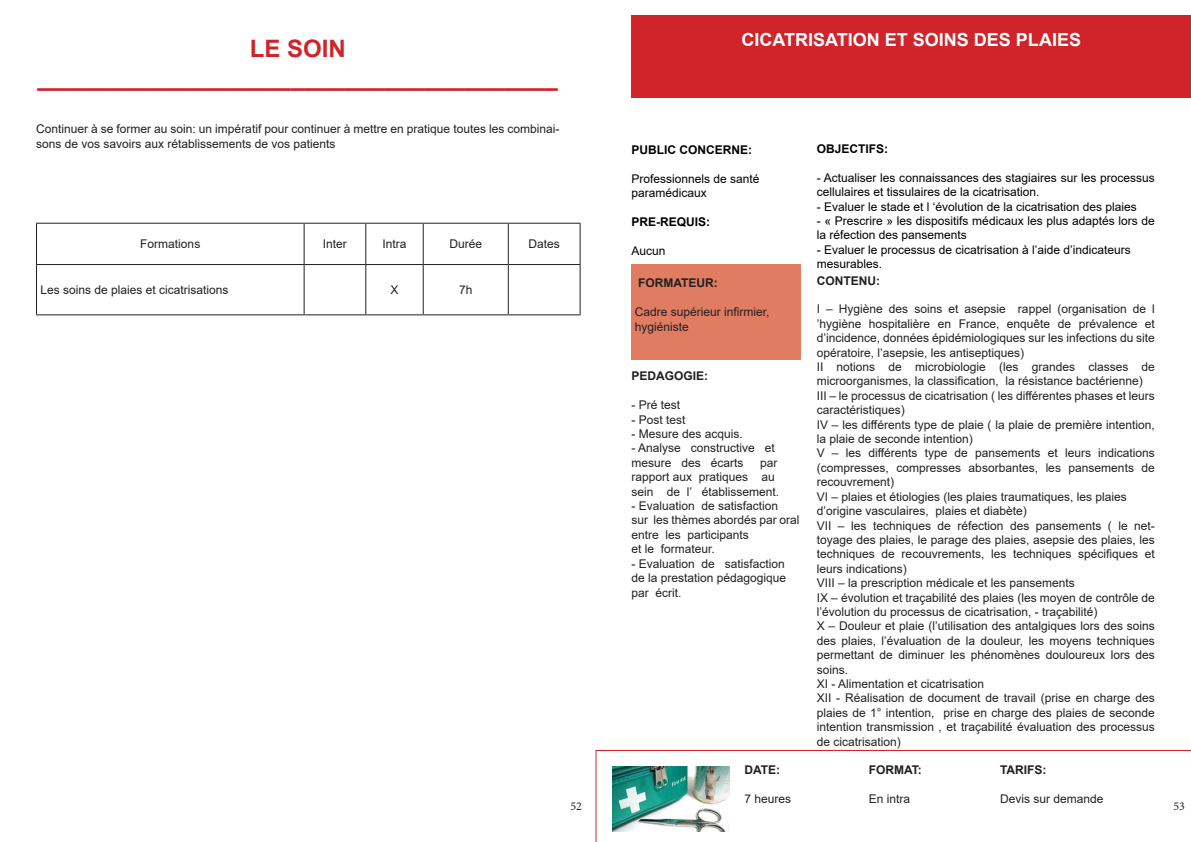
<style>
.page{position:relative;width:1191px;height:842px;background:#fff}
.page>*{position:absolute;margin:0;border:0;box-sizing:border-box;transform-origin:0 0}
.t1{font:700 24px "Arial";color:#d1232a}
.t2{font:700 18px "Arial";color:#fff}
.t3{font:12px/14.4px "Arial";color:#231f20}
.t4{font:12px/14.4px "Arial";color:#000}
.t5{font:700 12px "Arial";color:#231f20}
.t6{font:700 12px "Arial";color:#000}
.t7{font:12px "Minion Pro";color:#231f20}
</style>
<div class="page">
<hr style="left:36px;top:223px;width:268px;height:1px;background:#231f20">
<hr style="left:36px;top:224px;width:1px;height:40px;background:#231f20">
<hr style="left:304px;top:223px;width:62px;height:1px;background:#231f20">
<hr style="left:304px;top:224px;width:1px;height:40px;background:#231f20">
<hr style="left:366px;top:223px;width:57px;height:1px;background:#231f20">
<hr style="left:365px;top:224px;width:1px;height:40px;background:#231f20">
<hr style="left:423px;top:223px;width:85px;height:1px;background:#231f20">
<hr style="left:423px;top:224px;width:1px;height:40px;background:#231f20">
<hr style="left:508px;top:223px;width:72px;height:1px;background:#231f20">
<hr style="left:508px;top:224px;width:1px;height:40px;background:#231f20">
<hr style="left:579px;top:224px;width:1px;height:40px;background:#231f20">
<hr style="left:36px;top:264px;width:268px;height:1px;background:#231f20">
<hr style="left:36px;top:265px;width:1px;height:49px;background:#231f20">
<hr style="left:304px;top:264px;width:62px;height:1px;background:#231f20">
<hr style="left:304px;top:265px;width:1px;height:49px;background:#231f20">
<hr style="left:366px;top:264px;width:57px;height:1px;background:#231f20">
<hr style="left:365px;top:265px;width:1px;height:49px;background:#231f20">
<hr style="left:423px;top:264px;width:85px;height:1px;background:#231f20">
<hr style="left:423px;top:265px;width:1px;height:49px;background:#231f20">
<hr style="left:508px;top:264px;width:72px;height:1px;background:#231f20">
<hr style="left:508px;top:265px;width:1px;height:49px;background:#231f20">
<hr style="left:579px;top:265px;width:1px;height:49px;background:#231f20">
<hr style="left:36px;top:314px;width:268px;height:1px;background:#231f20">
<hr style="left:304px;top:314px;width:62px;height:1px;background:#231f20">
<hr style="left:366px;top:314px;width:57px;height:1px;background:#231f20">
<hr style="left:423px;top:314px;width:85px;height:1px;background:#231f20">
<hr style="left:508px;top:314px;width:72px;height:1px;background:#231f20">
<svg style="left:595px;top:750px;width:596px;height:92px"></svg>
<div style="left:631px;top:16px;width:560px;height:82px;background:#d1232a"></div>
<div style="left:631px;top:264px;width:169px;height:96px;background:#e07c62"></div>
<img style="left:612px;top:767px;width:117px;height:64px">
<p class="t1" style="left:250px;top:32px;width:98px">LE SOIN</p>
<p class="t1" style="left:37px;top:61px;width:522px">_______________________________________</p>
<p class="t3" style="left:36px;top:122px;width:525px">Continuer à se former au soin: un impératif pour continuer à mettre en pratique toutes les combinai&shy;sons de vos savoirs aux rétablissements de vos patients</p>
<p class="t3" style="left:140px;top:237px;width:62px">Formations</p>
<p class="t3" style="left:323px;top:237px;width:26px">Inter</p>
<p class="t3" style="left:382px;top:237px;width:26px">Intra</p>
<p class="t3" style="left:449px;top:237px;width:34px">Durée</p>
<p class="t3" style="left:528px;top:237px;width:33px">Dates</p>
<p class="t3" style="left:40px;top:283px;width:190px">Les soins de plaies et cicatrisations</p>
<p class="t3" style="left:390px;top:283px;width:10px">X</p>
<p class="t3" style="left:459px;top:283px;width:15px">7h</p>
<p class="t2" style="left:741px;top:27px;width:341px">CICATRISATION ET SOINS DES PLAIES</p>
<p class="t6" style="left:631px;top:142px;width:122px">PUBLIC CONCERNE:</p>
<p class="t4" style="left:631px;top:172px;width:130px">Professionnels de santé</p>
<p class="t4" style="left:631px;top:186px;width:77px">paramédicaux</p>
<p class="t6" style="left:631px;top:214px;width:80px">PRE-REQUIS:</p>
<p class="t4" style="left:631px;top:244px;width:36px">Aucun</p>
<p class="t5" style="left:638px;top:275px;width:81px">FORMATEUR:</p>
<p class="t3" style="left:635px;top:305px;width:136px">Cadre supérieur infirmier,</p>
<p class="t3" style="left:635px;top:319px;width:56px">hygiéniste</p>
<p class="t5" style="left:631px;top:368px;width:78px">PEDAGOGIE:</p>
<p class="t3" style="left:631px;top:398px;width:50px">- Pré test</p>
<p class="t3" style="left:631px;top:412px;width:56px">- Post test</p>
<p class="t3" style="left:631px;top:427px;width:113px">- Mesure des acquis.</p>
<p class="t3" style="left:631px;top:441px;width:145px">- Analyse constructive et</p>
<p class="t3" style="left:631px;top:455px;width:114px">mesure des écarts</p>
<p class="t3" style="left:760px;top:455px;width:19px">par</p>
<p class="t3" style="left:631px;top:470px;width:145px">rapport aux pratiques au</p>
<p class="t3" style="left:631px;top:484px;width:149px">sein de l’ établissement.</p>
<p class="t3" style="left:631px;top:499px;width:148px">- Evaluation de satisfaction</p>
<p class="t3" style="left:631px;top:513px;width:169px">sur les thèmes abordés par oral entre les participants</p>
<p class="t3" style="left:631px;top:542px;width:85px">et le formateur.</p>
<p class="t3" style="left:631px;top:556px;width:155px">- Evaluation de satisfaction</p>
<p class="t3" style="left:631px;top:571px;width:156px">de la prestation pédagogique par écrit.</p>
<p class="t6" style="left:816px;top:140px;width:73px">OBJECTIFS:</p>
<p class="t4" style="left:816px;top:170px;width:340px">- Actualiser les connaissances des stagiaires sur les processus cellulaires et tissulaires de la cicatrisation.</p>
<p class="t4" style="left:816px;top:199px;width:322px">- Evaluer le stade et l ‘évolution de la cicatrisation des plaies</p>
<p class="t4" style="left:816px;top:214px;width:340px">- « Prescrire » les dispositifs médicaux les plus adaptés lors de la réfection des pansements</p>
<p class="t4" style="left:816px;top:242px;width:316px">- Evaluer le processus de cicatrisation à l’aide d’indicateurs</p>
<p class="t4" style="left:816px;top:257px;width:67px">mesurables.</p>
<p class="t5" style="left:816px;top:272px;width:65px">CONTENU:</p>
<p class="t3" style="left:816px;top:302px;width:340px">I – Hygiène des soins et asepsie rappel (organisation de l</p>
<p class="t3" style="left:816px;top:316px;width:340px">’hygiène hospitalière en France, enquête de prévalence et</p>
<p class="t3" style="left:816px;top:331px;width:340px">d’incidence, données épidémiologiques sur les infections du site opératoire, l’asepsie, les antiseptiques)</p>
<p class="t3" style="left:816px;top:360px;width:340px">II notions de microbiologie (les grandes classes de</p>
<p class="t3" style="left:816px;top:374px;width:328px">microorganismes, la classification, la résistance bactérienne)</p>
<p class="t3" style="left:816px;top:388px;width:340px">III – le processus de cicatrisation ( les différentes phases et leurs caractéristiques)</p>
<p class="t3" style="left:816px;top:417px;width:340px">IV – les différents type de plaie ( la plaie de première intention, la plaie de seconde intention)</p>
<p class="t3" style="left:816px;top:446px;width:340px">V – les différents type de pansements et leurs indications</p>
<p class="t3" style="left:816px;top:460px;width:340px">(compresses, compresses absorbantes, les pansements de</p>
<p class="t3" style="left:816px;top:475px;width:79px">recouvrement)</p>
<p class="t3" style="left:816px;top:489px;width:312px">VI – plaies et étiologies (les plaies traumatiques, les plaies</p>
<p class="t3" style="left:816px;top:504px;width:212px">d’origine vasculaires, plaies et diabète)</p>
<p class="t3" style="left:816px;top:518px;width:340px">VII – les techniques de réfection des pansements ( le net&shy;toyage des plaies, le parage des plaies, asepsie des plaies, les</p>
<p class="t3" style="left:816px;top:547px;width:340px">techniques de recouvrements, les techniques spécifiques et leurs indications)</p>
<p class="t3" style="left:816px;top:576px;width:260px">VIII – la prescription médicale et les pansements</p>
<p class="t3" style="left:816px;top:590px;width:340px">IX – évolution et traçabilité des plaies (les moyen de contrôle de l’évolution du processus de cicatrisation, - traçabilité)</p>
<p class="t3" style="left:816px;top:619px;width:340px;text-align:justify">X – Douleur et plaie (l’utilisation des antalgiques lors des soins des plaies, l’évaluation de la douleur, les moyens techniques permettant de diminuer les phénomènes douloureux lors des soins.</p>
<p class="t3" style="left:816px;top:676px;width:169px">XI - Alimentation et cicatrisation</p>
<p class="t3" style="left:816px;top:691px;width:340px;text-align:justify">XII - Réalisation de document de travail (prise en charge des plaies de 1° intention, prise en charge des plaies de seconde intention transmission , et traçabilité évaluation des processus de cicatrisation)</p>
<p class="t5" style="left:869px;top:762px;width:55px">FORMAT:</p>
<p class="t3" style="left:869px;top:792px;width:43px">En intra</p>
<p class="t5" style="left:1000px;top:762px;width:48px">TARIFS:</p>
<p class="t3" style="left:1000px;top:792px;width:105px">Devis sur demande</p>
<p class="t5" style="left:744px;top:762px;width:37px">DATE:</p>
<p class="t3" style="left:744px;top:792px;width:48px">7 heures</p>
<p class="t7" style="left:570px;top:798px;width:13px">52</p>
<p class="t7" style="left:1173px;top:798px;width:13px">53</p>
</div>
